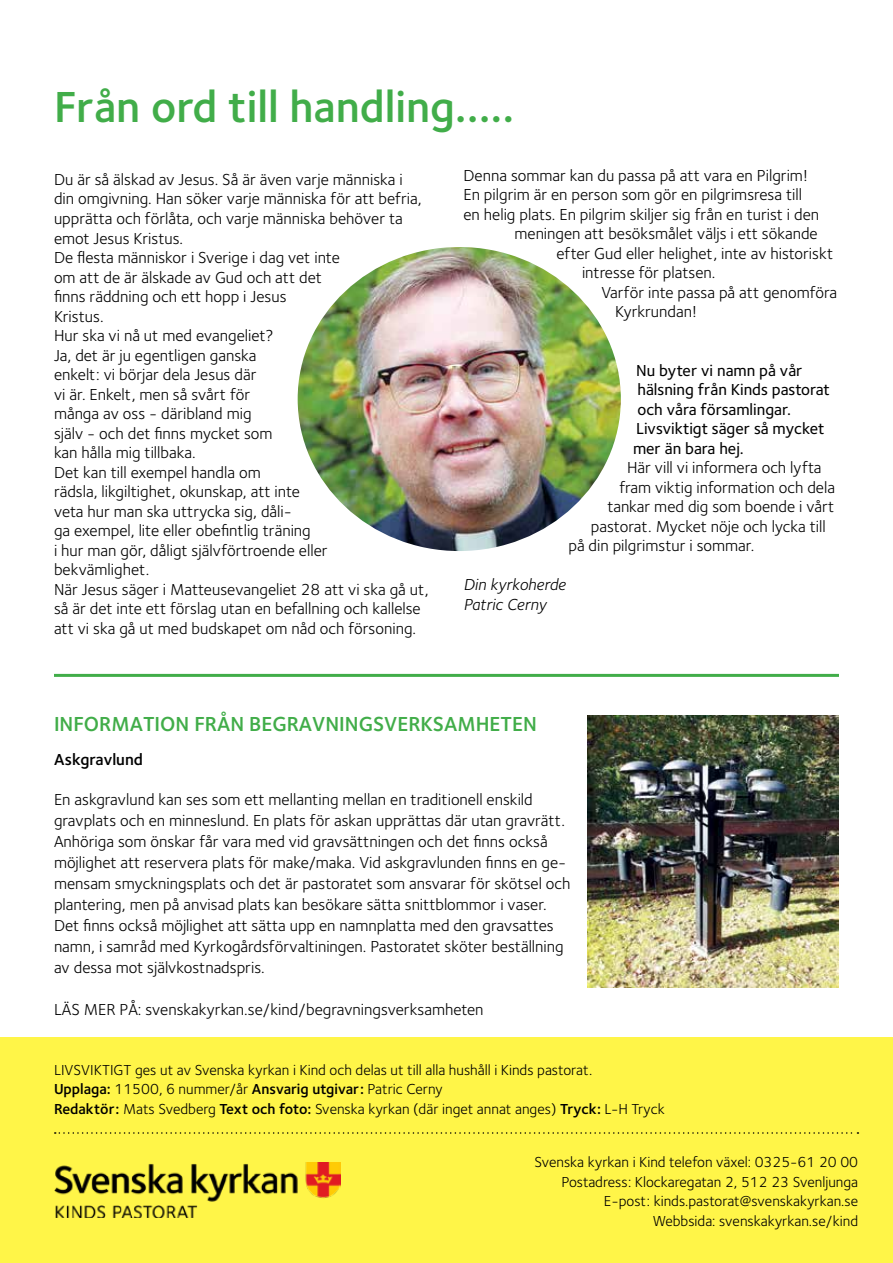
<style>
.page{position:relative;width:893px;height:1263px;background:#fff}
.page>*{position:absolute;margin:0;border:0;box-sizing:border-box;transform-origin:0 0}
.t1{font:600 45px "Foundry Sterling";color:#41ad49}
.t2{font:600 21px "Foundry Sterling";color:#41ad49}
.t3{font:16.5px/19.5px "Foundry Sterling";color:#000}
.t4{font:500 16.5px/19.5px "Foundry Sterling";color:#000}
.t5{font:italic 16.5px/19.5px "Foundry Sterling";color:#000}
.t6{font:600 16.5px "Foundry Sterling";color:#000}
.t7{font:15px/19.5px "Foundry Sterling";color:#000}
.s1{font-weight:600}
</style>
<div class="page">
<div style="left:0;top:1037px;width:893px;height:226px;background:#fff548"></div>
<img style="left:54px;top:1162px;width:286px;height:55px">
<img style="left:298px;top:247px;width:323px;height:304px">
<svg style="left:55px;top:1132px;width:803px;height:2px"></svg>
<hr style="left:54px;top:674px;width:785px;height:3px;background:#41ad49">
<img style="left:588px;top:715px;width:251px;height:273px">
<h1 class="t1" style="left:54px;top:80px;width:462px">Från ord till handling.....</h1>
<p class="t3" style="left:54px;top:170px;width:376px">Du är så älskad av Jesus. Så är även varje människa i<br>din omgivning. Han söker varje människa för att befria, upprätta och förlåta, och varje människa behöver ta emot Jesus Kristus.<br>De flesta människor i Sverige i dag vet inte<br>om att de är älskade av Gud och att det<br>finns räddning och ett hopp i Jesus<br>Kristus.<br>Hur ska vi nå ut med evangeliet?<br>Ja, det är ju egentligen ganska<br>enkelt: vi börjar dela Jesus där<br>vi är. Enkelt, men så svårt för<br>många av oss - däribland mig<br>själv - och det finns mycket som<br>kan hålla mig tillbaka.<br>Det kan till exempel handla om<br>rädsla, likgiltighet, okunskap, att inte<br>veta hur man ska uttrycka sig, dåli-<br>ga exempel, lite eller obefintlig träning<br>i hur man gör, dåligt självförtroende eller<br>bekvämlighet.<br>När Jesus säger i Matteusevangeliet 28 att vi ska gå ut, så är det inte ett förslag utan en befallning och kallelse att vi ska gå ut med budskapet om nåd och försoning.</p>
<p class="t3" style="left:463px;top:165px;width:346px">Denna sommar kan du passa på att vara en Pilgrim!</p>
<p class="t3" style="left:463px;top:185px;width:340px">En pilgrim är en person som gör en pilgrimsresa till</p>
<p class="t3" style="left:463px;top:204px;width:357px">en helig plats. En pilgrim skiljer sig från en turist i den</p>
<p class="t3" style="left:514px;top:224px;width:305px">meningen att besöksmålet väljs i ett sökande</p>
<p class="t3" style="left:556px;top:243px;width:278px">efter Gud eller helighet, inte av historiskt</p>
<p class="t3" style="left:582px;top:263px;width:135px">intresse för platsen.</p>
<p class="t3" style="left:601px;top:282px;width:237px">Varför inte passa på att genomföra</p>
<p class="t3" style="left:615px;top:302px;width:83px">Kyrkrundan!</p>
<p class="t4" style="left:633px;top:360px;width:198px">Nu byter vi namn på vår hälsning från Kinds pastorat och våra församlingar.<br>Livsviktigt säger så mycket mer än bara hej.</p>
<p class="t3" style="left:627px;top:458px;width:196px">Här vill vi informera och lyfta</p>
<p class="t3" style="left:619px;top:477px;width:217px">fram viktig information och dela</p>
<p class="t3" style="left:607px;top:497px;width:228px">tankar med dig som boende i vårt</p>
<p class="t3" style="left:591px;top:516px;width:236px">pastorat. Mycket nöje och lycka till</p>
<p class="t3" style="left:568px;top:536px;width:187px">på din pilgrimstur i sommar.</p>
<p class="t5" style="left:463px;top:575px;width:104px">Din kyrkoherde<br>Patric Cerny</p>
<p class="t2" style="left:54px;top:712px;width:484px">INFORMATION FRÅN BEGRAVNINGSVERKSAMHETEN</p>
<p class="t6" style="left:54px;top:749px;width:91px">Askgravlund</p>
<p class="t3" style="left:54px;top:789px;width:518px;line-height:21px">En askgravlund kan ses som ett mellanting mellan en traditionell enskild gravplats och en minneslund. En plats för askan upprättas där utan gravrätt.<br>Anhöriga som önskar får vara med vid gravsättningen och det finns också möjlighet att reservera plats för make/maka. Vid askgravlunden finns en ge&shy;mensam smyckningsplats och det är pastoratet som ansvarar för skötsel och plantering, men på anvisad plats kan besökare sätta snittblommor i vaser.<br>Det finns också möjlighet att sätta upp en namnplatta med den gravsattes namn, i samråd med Kyrkogårdsförvaltiningen. Pastoratet sköter beställning av dessa mot självkostnadspris.</p>
<p class="t3" style="left:54px;top:1000px;width:431px">LÄS MER PÅ: svenskakyrkan.se/kind/begravningsverksamheten</p>
<p class="t7" style="left:54px;top:1060px;width:612px">LIVSVIKTIGT ges ut av Svenska kyrkan i Kind och delas ut till alla hushåll i Kinds pastorat.<br><span class="s1">Upplaga:</span> 11500, 6 nummer/år <span class="s1">Ansvarig utgivar:</span> Patric Cerny<br><span class="s1">Redaktör:</span> Mats Svedberg <span class="s1">Text och foto:</span> Svenska kyrkan (där inget annat anges) <span class="s1">Tryck:</span> L-H Tryck</p>
<p class="t7" style="left:534px;top:1152px;width:325px;text-align:right">Svenska kyrkan i Kind telefon växel: 0325-61 20 00<br>Postadress: Klockaregatan 2, 512 23 Svenljunga E-post: kinds.pastorat@svenskakyrkan.se<br>Webbsida: svenskakyrkan.se/kind</p>
</div>
